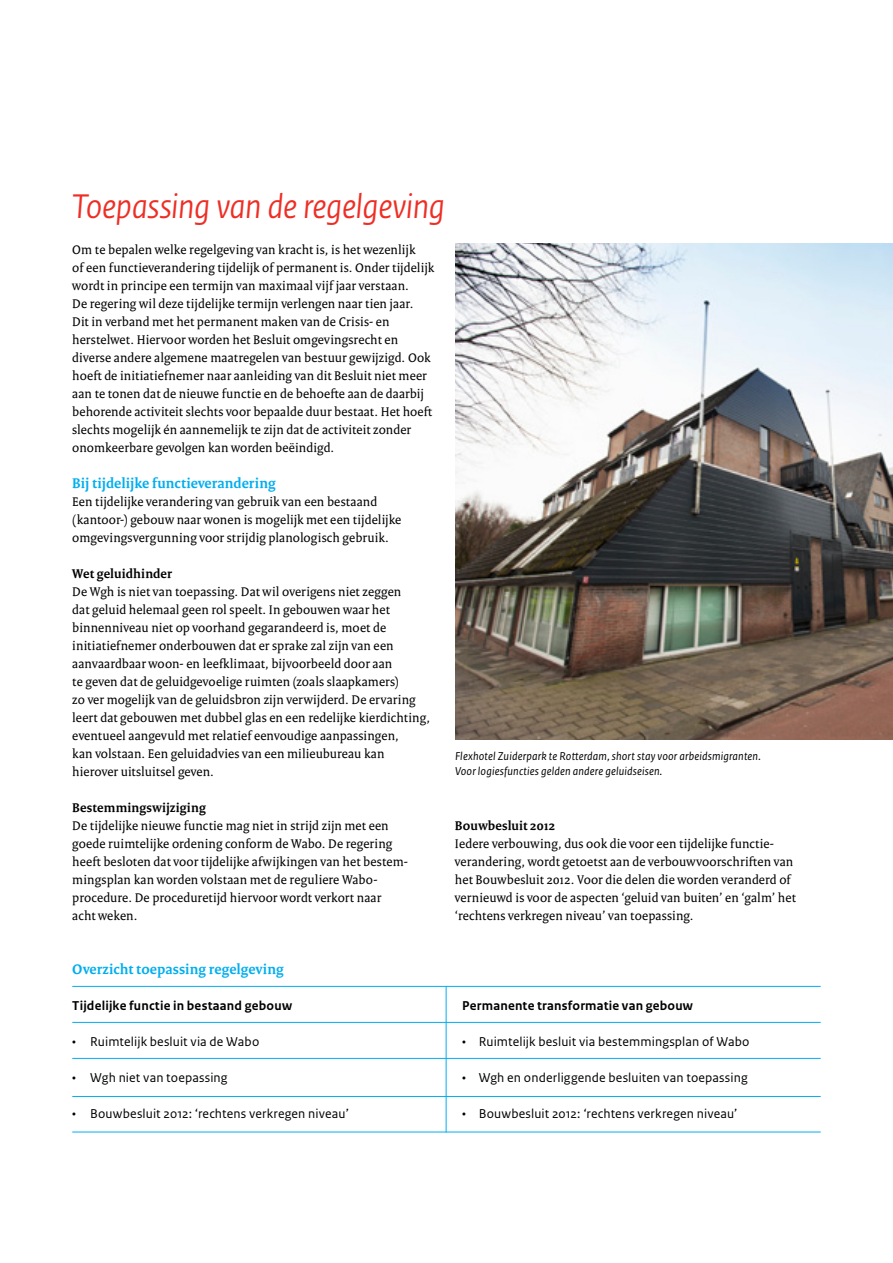
<style>
.page{position:relative;width:893px;height:1263px;background:#fff}
.page>*{position:absolute;margin:0;border:0;box-sizing:border-box;transform-origin:0 0}
.t1{font:italic 36px "Rijksoverheid Sans Heading";letter-spacing:-.01em;color:#ee2e24}
.t2{font:700 15px "Rijksoverheid Serif";letter-spacing:.005em;color:#00aeef}
.t3{font:13.5px/18px "Rijksoverheid Serif";letter-spacing:.005em;color:#000}
.t4{font:13.5px "Rijksoverheid Sans Text";letter-spacing:.01em;color:#000}
.t5{font:700 13.5px "Rijksoverheid Sans Text";letter-spacing:.015em;color:#000}
.t6{font:700 13.5px "Rijksoverheid Serif";letter-spacing:.01em;color:#000}
.t7{font:italic 12px/15px "Rijksoverheid Sans Text";letter-spacing:.015em;color:#000}
</style>
<div class="page">
<hr style="left:446px;top:986px;width:1px;height:146px;background:#00aeef">
<hr style="left:72px;top:986px;width:749px;height:1px;background:#00aeef">
<hr style="left:72px;top:1022px;width:749px;height:1px;background:#00aeef">
<hr style="left:72px;top:1058px;width:749px;height:1px;background:#00aeef">
<hr style="left:72px;top:1096px;width:749px;height:1px;background:#00aeef">
<hr style="left:72px;top:1131px;width:749px;height:1px;background:#00aeef">
<img style="left:455px;top:244px;width:438px;height:496px">
<h1 class="t1" style="left:72px;top:186px;width:374px">Toepassing van de regelgeving</h1>
<p class="t3" style="left:72px;top:240px;width:363px">Om te bepalen welke regelgeving van kracht is, is het wezenlijk<br>of een functieverandering tijdelijk of permanent is. Onder tijdelijk wordt in principe een termijn van maximaal vijf jaar verstaan.<br>De regering wil deze tijdelijke termijn verlengen naar tien jaar.<br>Dit in verband met het permanent maken van de Crisis- en herstelwet. Hiervoor worden het Besluit omgevingsrecht en diverse andere algemene maatregelen van bestuur gewijzigd. Ook hoeft de initiatiefnemer naar aanleiding van dit Besluit niet meer aan te tonen dat de nieuwe functie en de behoefte aan de daarbij behorende activiteit slechts voor bepaalde duur bestaat. Het hoeft slechts mogelijk én aannemelijk te zijn dat de activiteit zonder onomkeerbare gevolgen kan worden beëindigd.</p>
<p class="t2" style="left:72px;top:474px;width:205px">Bij tijdelijke functieverandering</p>
<p class="t3" style="left:72px;top:492px;width:331px">Een tijdelijke verandering van gebruik van een bestaand (kantoor-) gebouw naar wonen is mogelijk met een tijdelijke omgevingsvergunning voor strijdig planologisch gebruik.</p>
<p class="t6" style="left:72px;top:565px;width:101px">Wet geluidhinder</p>
<p class="t3" style="left:72px;top:582px;width:359px">De Wgh is niet van toepassing. Dat wil overigens niet zeggen<br>dat geluid helemaal geen rol speelt. In gebouwen waar het binnenniveau niet op voorhand gegarandeerd is, moet de initiatiefnemer onderbouwen dat er sprake zal zijn van een aanvaardbaar woon- en leefklimaat, bijvoorbeeld door aan<br>te geven dat de geluidgevoelige ruimten (zoals slaapkamers)<br>zo ver mogelijk van de geluidsbron zijn verwijderd. De ervaring leert dat gebouwen met dubbel glas en een redelijke kierdichting, eventueel aangevuld met relatief eenvoudige aanpassingen,<br>kan volstaan. Een geluidadvies van een milieubureau kan hierover uitsluitsel geven.</p>
<p class="t6" style="left:72px;top:799px;width:135px">Bestemmingswijziging</p>
<p class="t3" style="left:72px;top:816px;width:337px">De tijdelijke nieuwe functie mag niet in strijd zijn met een goede ruimtelijke ordening conform de Wabo. De regering heeft besloten dat voor tijdelijke afwijkingen van het bestem&shy;mingsplan kan worden volstaan met de reguliere Wabo&shy;procedure. De proceduretijd hiervoor wordt verkort naar acht weken.</p>
<p class="t6" style="left:455px;top:817px;width:102px">Bouwbesluit 2012</p>
<p class="t7" style="left:455px;top:749px;width:307px">Flexhotel Zuiderpark te Rotterdam, short stay voor arbeidsmigranten.<br>Voor logiesfuncties gelden andere geluidseisen.</p>
<p class="t3" style="left:455px;top:834px;width:342px">Iedere verbouwing, dus ook die voor een tijdelijke functie&shy;verandering, wordt getoetst aan de verbouwvoorschriften van het Bouwbesluit 2012. Voor die delen die worden veranderd of vernieuwd is voor de aspecten ‘geluid van buiten’ en ‘galm’ het ‘rechtens verkregen niveau’ van toepassing.</p>
<p class="t2" style="left:72px;top:960px;width:213px">Overzicht toepassing regelgeving</p>
<p class="t5" style="left:72px;top:998px;width:221px">Tijdelijke functie in bestaand gebouw</p>
<p class="t5" style="left:462px;top:998px;width:232px">Permanente transformatie van gebouw</p>
<p class="t4" style="left:72px;top:1034px;width:189px">• Ruimtelijk besluit via de Wabo</p>
<p class="t4" style="left:462px;top:1034px;width:289px">• Ruimtelijk besluit via bestemmingsplan of Wabo</p>
<p class="t4" style="left:72px;top:1070px;width:157px">• Wgh niet van toepassing</p>
<p class="t4" style="left:462px;top:1070px;width:287px">• Wgh en onderliggende besluiten van toepassing</p>
<p class="t4" style="left:72px;top:1106px;width:278px">• Bouwbesluit 2012: ‘rechtens verkregen niveau’</p>
<p class="t4" style="left:462px;top:1106px;width:277px">• Bouwbesluit 2012: ‘rechtens verkregen niveau’</p>
</div>
